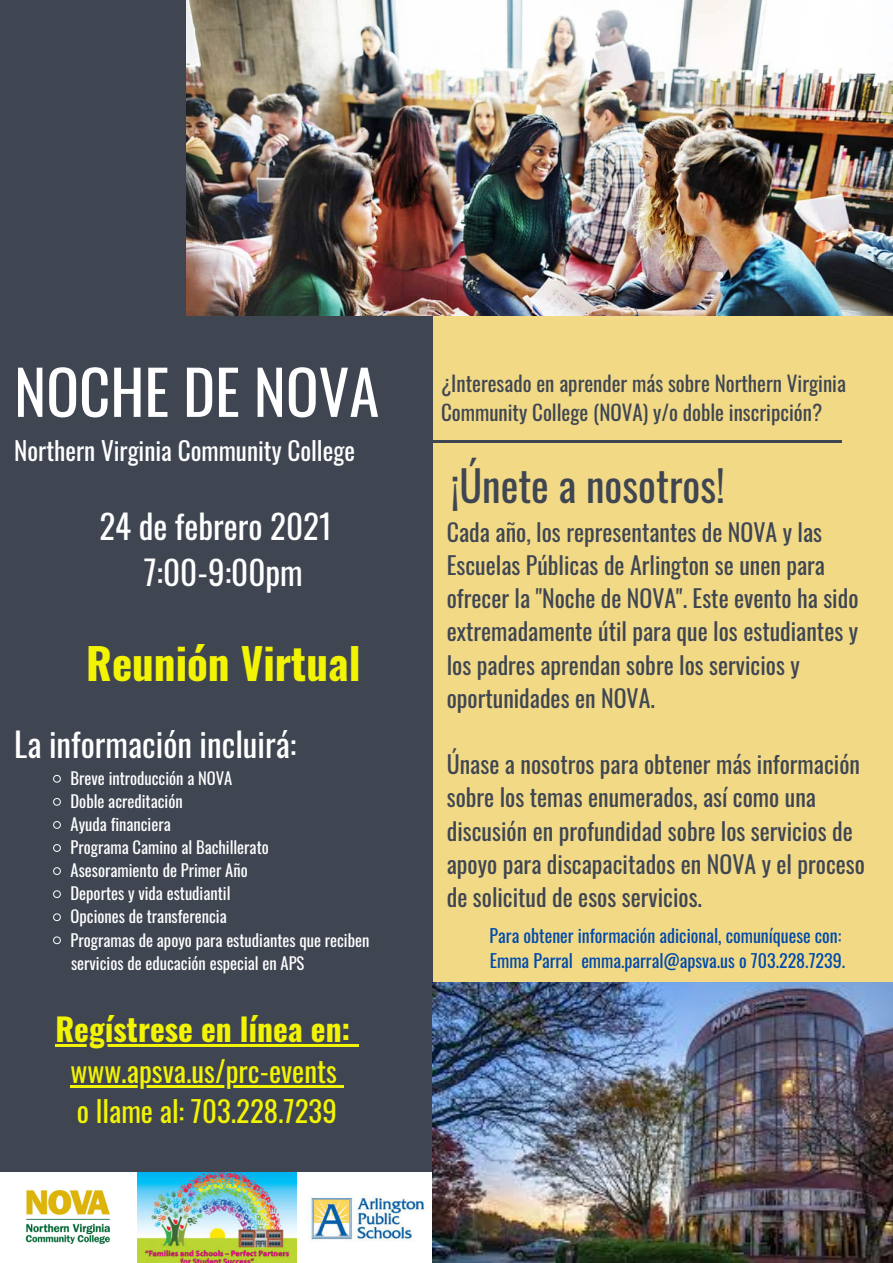
<style>
.page{position:relative;width:893px;height:1263px;background:#f1d986}
.page>*{position:absolute;margin:0;border:0;box-sizing:border-box;transform-origin:0 0}
.t1{font:60.75px "Oswald";color:#fff}
.t2{font:700 43.05px "Oswald";color:#f3f404}
.t3{font:42px "Oswald";color:#3f4652}
.t4{font:33.15px "Oswald";color:#fff}
.t5{font:700 31.42px "Oswald";color:#f3f404}
.t6{font:28.88px "Oswald";color:#f3f404}
.t7{font:25.28px "Oswald";color:#fff}
.t8{font:23.92px/33.2px "Oswald";color:#3f4652}
.t9{font:21px/29.2px "Oswald";color:#3f4652}
.t10{font:18px "Oswald";color:#004aad}
.t11{font:16.58px "Oswald";color:#fff}
</style>
<div class="page">
<div style="left:0;top:0;width:432px;height:1263px;background:#3f4652"></div>
<img style="left:0;top:1172px;width:432px;height:91px">
<hr style="left:418px;top:441px;width:424px;height:2px;background:#3f4652">
<svg style="left:53px;top:775px;width:8px;height:8px"></svg>
<svg style="left:53px;top:798px;width:8px;height:8px"></svg>
<svg style="left:53px;top:821px;width:8px;height:8px"></svg>
<svg style="left:53px;top:844px;width:8px;height:8px"></svg>
<svg style="left:53px;top:867px;width:8px;height:8px"></svg>
<svg style="left:53px;top:890px;width:8px;height:8px"></svg>
<svg style="left:53px;top:913px;width:8px;height:8px"></svg>
<svg style="left:53px;top:936px;width:8px;height:8px"></svg>
<img style="left:187px;top:0;width:706px;height:316px">
<img style="left:432px;top:982px;width:461px;height:281px">
<hr style="left:55px;top:1044px;width:295px;height:3px;background:#f3f404">
<svg style="left:350px;top:1044px;width:8px;height:3px"></svg>
<hr style="left:70px;top:1085px;width:256px;height:3px;background:#f3f404">
<svg style="left:326px;top:1085px;width:17px;height:3px"></svg>
<p class="t1" style="left:14px;top:344px;width:366px">NOCHE DE NOVA</p>
<p class="t7" style="left:14px;top:431px;width:342px">Northern Virginia Community College</p>
<p class="t4" style="left:99px;top:500px;width:234px">24 de febrero 2021</p>
<p class="t4" style="left:144px;top:546px;width:160px">7:00-9:00pm</p>
<p class="t2" style="left:86px;top:630px;width:276px">Reunión Virtual</p>
<p class="t4" style="left:14px;top:718px;width:284px">La información incluirá:</p>
<p class="t11" style="left:71px;top:765px;width:163px">Breve introducción a NOVA</p>
<p class="t11" style="left:71px;top:788px;width:114px">Doble acreditación</p>
<p class="t11" style="left:71px;top:811px;width:102px">Ayuda financiera</p>
<p class="t11" style="left:71px;top:834px;width:200px">Programa Camino al Bachillerato</p>
<p class="t11" style="left:71px;top:857px;width:179px">Asesoramiento de Primer Año</p>
<p class="t11" style="left:71px;top:880px;width:161px">Deportes y vida estudiantil</p>
<p class="t11" style="left:71px;top:904px;width:158px">Opciones de transferencia</p>
<p class="t11" style="left:71px;top:927px;width:300px">Programas de apoyo para estudiantes que reciben</p>
<p class="t11" style="left:71px;top:950px;width:235px">servicios de educación especial en APS</p>
<p class="t5" style="left:55px;top:1005px;width:296px">Regístrese en línea en:</p>
<p class="t6" style="left:70px;top:1049px;width:268px">www.apsva.us/prc-events</p>
<p class="t6" style="left:77px;top:1089px;width:261px">o llame al: 703.228.7239</p>
<p class="t9" style="left:441px;top:368px;width:406px">¿Interesado en aprender más sobre Northern Virginia<br>Community College (NOVA) y/o doble inscripción?</p>
<p class="t3" style="left:451px;top:453px;width:276px">¡Únete a nosotros!</p>
<p class="t8" style="left:447px;top:514px;width:413px">Cada año, los representantes de NOVA y las Escuelas Públicas de Arlington se unen para ofrecer la "Noche de NOVA". Este evento ha sido extremadamente útil para que los estudiantes y los padres aprendan sobre los servicios y oportunidades en NOVA.</p>
<p class="t8" style="left:447px;top:747px;width:420px">Únase a nosotros para obtener más información sobre los temas enumerados, así como una discusión en profundidad sobre los servicios de apoyo para discapacitados en NOVA y el proceso de solicitud de esos servicios.</p>
<p class="t10" style="left:489px;top:922px;width:353px">Para obtener información adicional, comuníquese con:</p>
<p class="t10" style="left:490px;top:947px;width:357px">Emma Parral emma.parral@apsva.us o 703.228.7239.</p>
</div>
